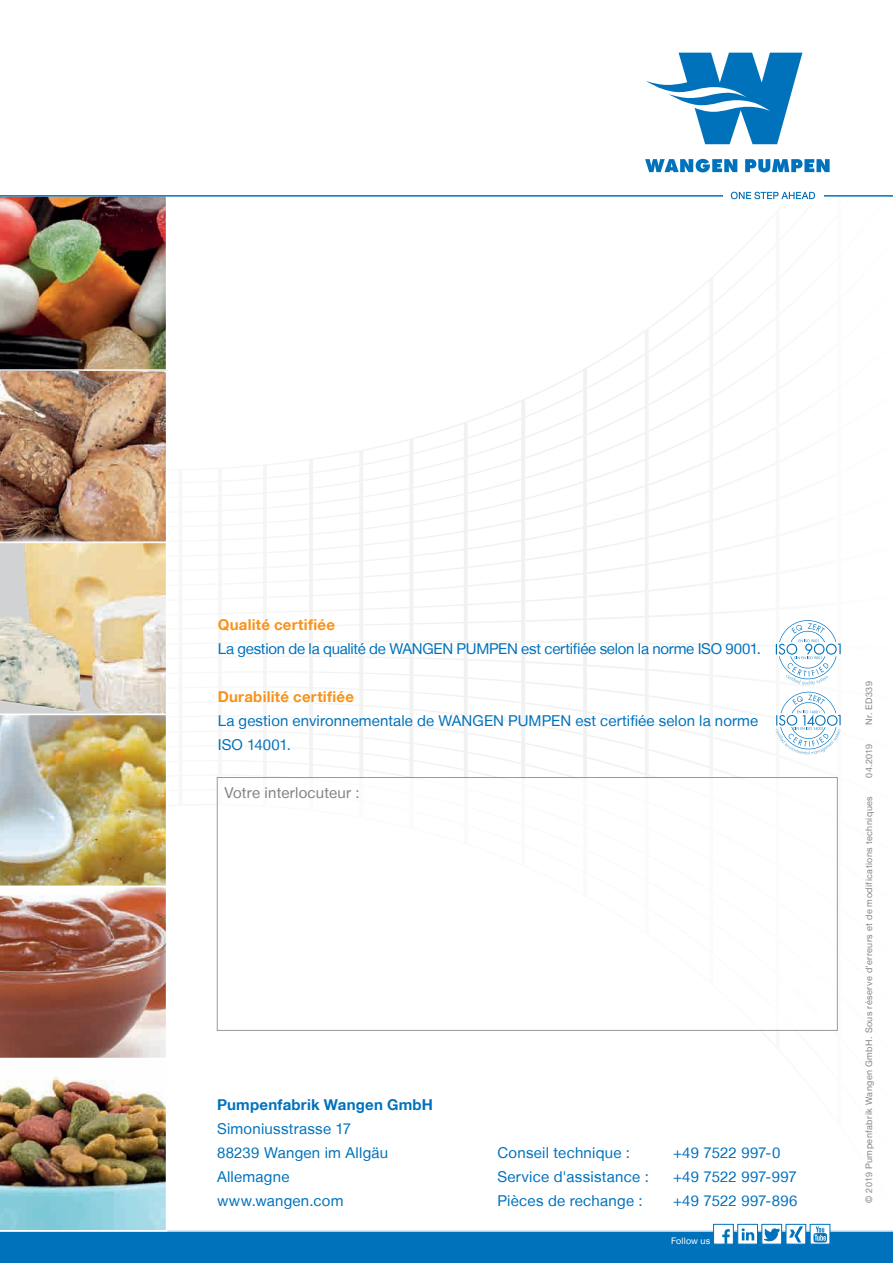
<style>
.page{position:relative;width:893px;height:1263px;background:#fff}
.page>*{position:absolute;margin:0;border:0;box-sizing:border-box;transform-origin:0 0}
.t1{font:15px/24px "Helvetica Neue LT";letter-spacing:.01em;color:#0072bc}
.t2{font:15px "Helvetica Neue LT";letter-spacing:-.02em;color:#0072bc}
.t3{font:700 15px "Helvetica Neue LT";letter-spacing:.015em;color:#f7931d}
.t4{font:700 15px "Helvetica Neue LT";letter-spacing:.015em;color:#0072bc}
.t5{font:15px "Helvetica Neue LT";letter-spacing:.015em;color:#808285}
.t6{font:9px "Helvetica Neue LT";letter-spacing:.05em;color:#808285}
.t7{font:9px "Helvetica Neue LT";letter-spacing:.02em;color:#fff}
</style>
<div class="page">
<svg style="left:733px;top:191px;width:80px;height:1px"></svg>
<img style="left:0;top:192px;width:893px;height:1071px">
<svg style="left:645px;top:159px;width:92px;height:13px"></svg>
<svg style="left:745px;top:159px;width:85px;height:13px"></svg>
<svg style="left:646px;top:53px;width:156px;height:91px"></svg>
<p class="t3" style="left:218px;top:615px;width:119px">Qualité certifiée</p>
<p class="t2" style="left:218px;top:640px;width:545px">La gestion de la qualité de WANGEN PUMPEN est certifiée selon la norme ISO 9001.</p>
<p class="t3" style="left:218px;top:687px;width:138px">Durabilité certifiée</p>
<p class="t1" style="left:218px;top:708px;width:542px">La gestion environnementale de WANGEN PUMPEN est certifiée selon la norme<br>ISO 14001.</p>
<p class="t5" style="left:224px;top:784px;width:137px">Votre interlocuteur :</p>
<p class="t4" style="left:217px;top:1095px;width:218px">Pumpenfabrik Wangen GmbH</p>
<p class="t1" style="left:217px;top:1116px;width:173px">Simoniusstrasse 17<br>88239 Wangen im Allgäu<br>Allemagne www.wangen.com</p>
<p class="t1" style="left:497px;top:1140px;width:134px">Conseil technique :</p>
<p class="t1" style="left:673px;top:1140px;width:109px">+49 7522 997-0</p>
<p class="t1" style="left:497px;top:1164px;width:153px">Service d'assistance :</p>
<p class="t1" style="left:673px;top:1164px;width:125px">+49 7522 997-997</p>
<p class="t1" style="left:497px;top:1188px;width:147px">Pièces de rechange :</p>
<p class="t1" style="left:673px;top:1188px;width:126px">+49 7522 997-896</p>
<p class="t7" style="left:671px;top:1235px;width:41px">Follow us</p>
<p class="t6" style="left:864px;top:725px;width:45px;rotate:-90deg">Nr. ED339</p>
<p class="t6" style="left:864px;top:778px;width:35px;rotate:-90deg">04.2019</p>
<p class="t6" style="left:864px;top:1203px;width:408px;rotate:-90deg">© 2019 Pumpenfabrik Wangen GmbH. Sous réserve d'erreurs et de modifications techniques</p>
</div>
